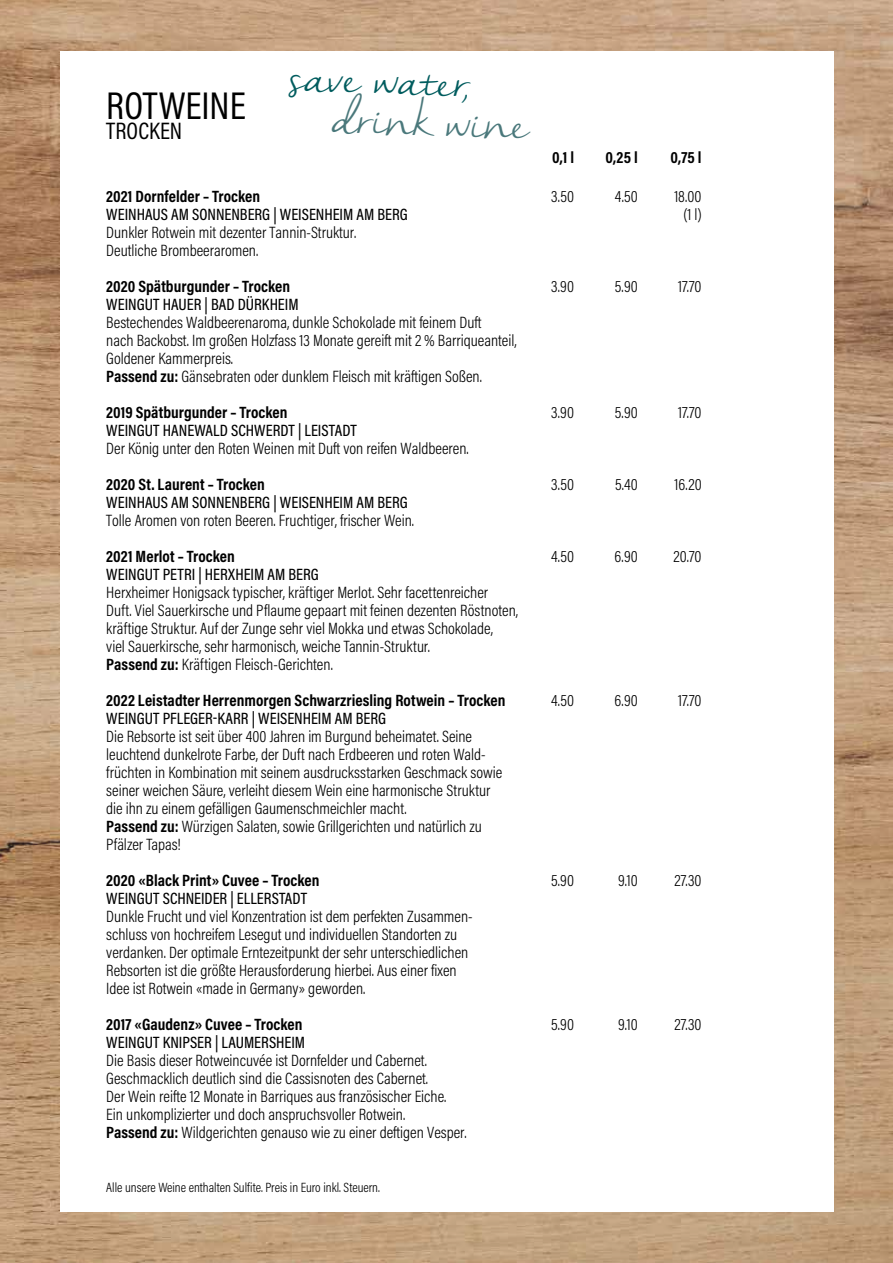
<style>
.page{position:relative;width:893px;height:1263px;background:#fff}
.page>*{position:absolute;margin:0;border:0;box-sizing:border-box;transform-origin:0 0}
.t1{font:46.95px "Nella Sue";color:#005c5e}
.t2{font:46.95px "Nella Sue";color:#4a787b}
.t3{font:39px "Acumin Pro Cond";color:#000}
.t4{font:24px "Acumin Pro Cond";letter-spacing:.005em;color:#000}
.t5{font:300 16.5px/18px "Acumin Pro Cond";color:#000}
.t6{font:500 16.5px "Acumin Pro Cond";color:#000}
.t7{font:700 16.5px "Acumin Pro Cond";letter-spacing:.005em;color:#000}
.t8{font:300 13.5px "Acumin Pro Cond";color:#000}
.s1{font-weight:700}
</style>
<div class="page">
<img style="left:0;top:0;width:893px;height:1263px">
<div style="left:60px;top:51px;width:773px;height:1161px;background:#fff"></div>
<h2 class="t3" style="left:106px;top:81px;width:141px">ROTWEINE</h2>
<h3 class="t4" style="left:106px;top:116px;width:77px">TROCKEN</h3>
<h1 class="t1" style="left:291px;top:42px;width:183px;rotate:2deg">save water,</h1>
<h1 class="t2" style="left:333px;top:83px;width:198px;rotate:2deg">drink wine</h1>
<p class="t7" style="left:552px;top:146px;width:24px">0,1 l</p>
<p class="t7" style="left:605px;top:146px;width:34px">0,25 l</p>
<p class="t7" style="left:670px;top:146px;width:33px">0,75 l</p>
<p class="t7" style="left:106px;top:185px;width:156px">2021 Dornfelder – Trocken</p>
<p class="t5" style="left:551px;top:187px;width:24px">3.50</p>
<p class="t5" style="left:615px;top:187px;width:24px">4.50</p>
<p class="t5" style="left:674px;top:187px;width:29px">18.00</p>
<p class="t6" style="left:106px;top:204px;width:303px">WEINHAUS AM SONNENBERG | WEISENHEIM AM BERG</p>
<p class="t5" style="left:683px;top:205px;width:20px">(1 l)</p>
<p class="t5" style="left:106px;top:223px;width:252px">Dunkler Rotwein mit dezenter Tannin-Struktur.<br>Deutliche Brombeeraromen.</p>
<p class="t7" style="left:106px;top:275px;width:185px">2020 Spätburgunder – Trocken</p>
<p class="t5" style="left:551px;top:277px;width:24px">3.90</p>
<p class="t5" style="left:615px;top:277px;width:25px">5.90</p>
<p class="t5" style="left:678px;top:277px;width:25px">17.70</p>
<p class="t6" style="left:106px;top:294px;width:194px">WEINGUT HAUER | BAD DÜRKHEIM</p>
<p class="t5" style="left:106px;top:313px;width:412px">Bestechendes Waldbeerenaroma, dunkle Schokolade mit feinem Duft<br>nach Backobst. Im großen Holzfass 13 Monate gereift mit 2 % Barriqueanteil, Goldener Kammerpreis.<br><span class="s1">Passend zu:</span> Gänsebraten oder dunklem Fleisch mit kräftigen Soßen.</p>
<p class="t7" style="left:106px;top:401px;width:183px">2019 Spätburgunder – Trocken</p>
<p class="t5" style="left:551px;top:403px;width:24px">3.90</p>
<p class="t5" style="left:615px;top:403px;width:25px">5.90</p>
<p class="t5" style="left:678px;top:403px;width:25px">17.70</p>
<p class="t6" style="left:106px;top:420px;width:252px">WEINGUT HANEWALD SCHWERDT | LEISTADT</p>
<p class="t5" style="left:106px;top:439px;width:364px">Der König unter den Roten Weinen mit Duft von reifen Waldbeeren.</p>
<p class="t7" style="left:106px;top:473px;width:160px">2020 St. Laurent – Trocken</p>
<p class="t5" style="left:551px;top:475px;width:24px">3.50</p>
<p class="t5" style="left:615px;top:475px;width:24px">5.40</p>
<p class="t5" style="left:675px;top:475px;width:29px">16.20</p>
<p class="t6" style="left:106px;top:492px;width:303px">WEINHAUS AM SONNENBERG | WEISENHEIM AM BERG</p>
<p class="t5" style="left:106px;top:511px;width:309px">Tolle Aromen von roten Beeren. Fruchtiger, frischer Wein.</p>
<p class="t7" style="left:106px;top:545px;width:130px">2021 Merlot – Trocken</p>
<p class="t5" style="left:551px;top:547px;width:24px">4.50</p>
<p class="t5" style="left:615px;top:547px;width:25px">6.90</p>
<p class="t5" style="left:673px;top:547px;width:30px">20.70</p>
<p class="t6" style="left:106px;top:564px;width:214px">WEINGUT PETRI | HERXHEIM AM BERG</p>
<p class="t5" style="left:106px;top:583px;width:413px">Herxheimer Honigsack typischer, kräftiger Merlot. Sehr facettenreicher<br>Duft. Viel Sauerkirsche und Pflaume gepaart mit feinen dezenten Röstnoten, kräftige Struktur. Auf der Zunge sehr viel Mokka und etwas Schokolade,<br>viel Sauerkirsche, sehr harmonisch, weiche Tannin-Struktur.<br><span class="s1">Passend zu:</span> Kräftigen Fleisch-Gerichten.</p>
<p class="t7" style="left:106px;top:690px;width:401px">2022 Leistadter Herrenmorgen Schwarzriesling Rotwein – Trocken</p>
<p class="t5" style="left:551px;top:691px;width:24px">4.50</p>
<p class="t5" style="left:615px;top:691px;width:25px">6.90</p>
<p class="t5" style="left:678px;top:691px;width:25px">17.70</p>
<p class="t6" style="left:106px;top:708px;width:281px">WEINGUT PFLEGER-KARR | WEISENHEIM AM BERG</p>
<p class="t5" style="left:106px;top:727px;width:398px">Die Rebsorte ist seit über 400 Jahren im Burgund beheimatet. Seine leuchtend dunkelrote Farbe, der Duft nach Erdbeeren und roten Wald&shy;früchten in Kombination mit seinem ausdrucksstarken Geschmack sowie seiner weichen Säure, verleiht diesem Wein eine harmonische Struktur die ihn zu einem gefälligen Gaumenschmeichler macht.<br><span class="s1">Passend zu:</span> Würzigen Salaten, sowie Grillgerichten und natürlich zu Pfälzer Tapas!</p>
<p class="t7" style="left:106px;top:870px;width:215px">2020 «Black Print» Cuvee – Trocken</p>
<p class="t5" style="left:551px;top:871px;width:25px">5.90</p>
<p class="t5" style="left:618px;top:871px;width:21px">9.10</p>
<p class="t5" style="left:674px;top:871px;width:29px">27.30</p>
<p class="t6" style="left:106px;top:888px;width:202px">WEINGUT SCHNEIDER | ELLERSTADT</p>
<p class="t5" style="left:106px;top:907px;width:368px">Dunkle Frucht und viel Konzentration ist dem perfekten Zusammen&shy;schluss von hochreifem Lesegut und individuellen Standorten zu verdanken. Der optimale Erntezeitpunkt der sehr unterschiedlichen Rebsorten ist die größte Herausforderung hierbei. Aus einer fixen Idee ist Rotwein «made in Germany» geworden.</p>
<p class="t7" style="left:106px;top:1014px;width:198px">2017 «Gaudenz» Cuvee – Trocken</p>
<p class="t5" style="left:551px;top:1015px;width:25px">5.90</p>
<p class="t5" style="left:618px;top:1015px;width:21px">9.10</p>
<p class="t5" style="left:674px;top:1015px;width:29px">27.30</p>
<p class="t6" style="left:106px;top:1032px;width:200px">WEINGUT KNIPSER | LAUMERSHEIM</p>
<p class="t5" style="left:106px;top:1051px;width:362px">Die Basis dieser Rotweincuvée ist Dornfelder und Cabernet.<br>Geschmacklich deutlich sind die Cassisnoten des Cabernet.<br>Der Wein reifte 12 Monate in Barriques aus französischer Eiche.<br>Ein unkomplizierter und doch anspruchsvoller Rotwein.<br><span class="s1">Passend zu:</span> Wildgerichten genauso wie zu einer deftigen Vesper.</p>
<p class="t8" style="left:106px;top:1179px;width:275px">Alle unsere Weine enthalten Sulfite. Preis in Euro inkl. Steuern.</p>
</div>
